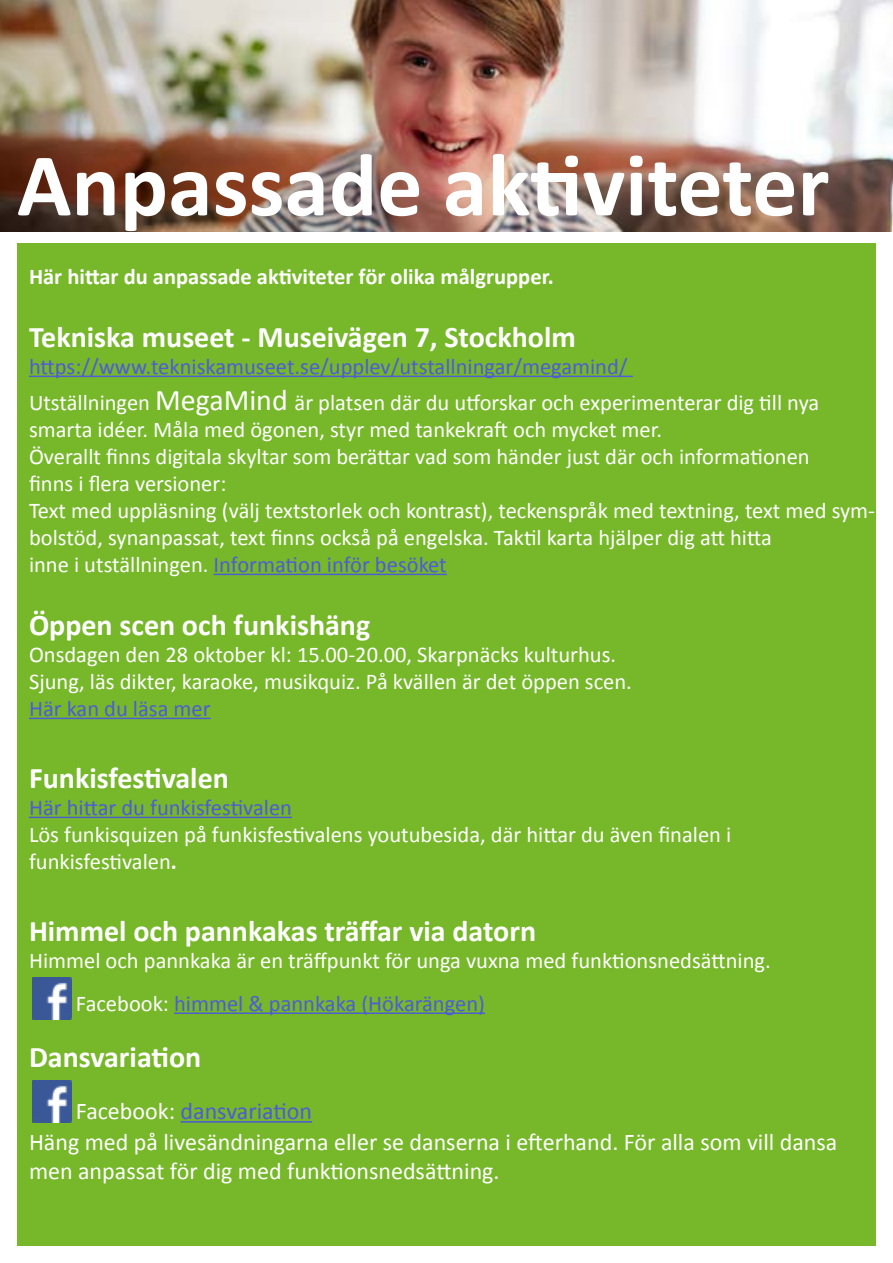
<style>
.page{position:relative;width:893px;height:1263px;background:#fff}
.page>*{position:absolute;margin:0;border:0;box-sizing:border-box;transform-origin:0 0}
.t1{font:700 90px "Calibri";color:#fff}
.t2{font:700 30px "Calibri";color:#fff}
.t3{font:24px/28.8px "Calibri";color:#fff}
.t4{font:24px "Calibri";color:#4f5cd6}
.t5{font:22.5px/27px "Calibri";color:#fff}
.t6{font:22.5px "Calibri";color:#4f5cd6}
.t7{font:700 22.5px "Calibri";color:#fff}
.s1{color:#4f5cd6}
.s2{font-size:30px}
.s3{font-weight:700}
.s4{color:#fff}
</style>
<div class="page">
<img style="left:0;top:0;width:893px;height:231px">
<div style="left:17px;top:244px;width:859px;height:1002px;background:#76b82a"></div>
<hr style="left:29px;top:376px;width:604px;height:1px;background:#4f5cd6">
<hr style="left:214px;top:574px;width:233px;height:1px;background:#4f5cd6">
<hr style="left:29px;top:718px;width:182px;height:1px;background:#4f5cd6">
<hr style="left:29px;top:817px;width:263px;height:1px;background:#4f5cd6">
<img style="left:32px;top:977px;width:39px;height:42px">
<img style="left:32px;top:1080px;width:39px;height:42px">
<hr style="left:181px;top:1121px;width:131px;height:2px;background:#4f5cd6">
<hr style="left:174px;top:1012px;width:311px;height:2px;background:#4f5cd6">
<h1 class="t1" style="left:17px;top:122px;width:814px">Anpassade aktiviteter</h1>
<p class="t7" style="left:29px;top:260px;width:526px">Här hittar du anpassade aktiviteter för olika målgrupper.</p>
<h2 class="t2" style="left:29px;top:316px;width:548px">Tekniska museet - Museivägen 7, Stockholm</h2>
<p class="t5" style="left:29px;top:347px;width:792px;line-height:36px"><span class="s1">https://www.tekniskamuseet.se/upplev/utstallningar/megamind/<br></span>Utställningen <span class="s2">MegaMind</span> är platsen där du utforskar och experimenterar dig till nya</p>
<p class="t5" style="left:29px;top:415px;width:847px">smarta idéer. Måla med ögonen, styr med tankekraft och mycket mer.<br>Överallt finns digitala skyltar som berättar vad som händer just där och informationen<br>finns i flera versioner:<br>Text med uppläsning (välj textstorlek och kontrast), teckenspråk med textning, text med sym&shy;bolstöd, synanpassat, text finns också på engelska. Taktil karta hjälper dig att hitta<br>inne i utställningen. <span class="s1">Information inför besöket</span></p>
<h2 class="t2" style="left:29px;top:604px;width:343px">Öppen scen och funkishäng</h2>
<p class="t5" style="left:29px;top:640px;width:604px">Onsdagen den 28 oktober kl: 15.00-20.00, Skarpnäcks kulturhus.<br>Sjung, läs dikter, karaoke, musikquiz. På kvällen är det öppen scen.</p>
<p class="t6" style="left:29px;top:694px;width:183px">Här kan du läsa mer</p>
<h2 class="t2" style="left:29px;top:757px;width:201px">Funkisfestivalen</h2>
<p class="t6" style="left:29px;top:793px;width:265px">Här hittar du funkisfestivalen</p>
<p class="t5" style="left:29px;top:820px;width:704px">Lös funkisquizen på funkisfestivalens youtubesida, där hittar du även finalen i funkisfestivalen<span class="s3">.</span></p>
<h2 class="t2" style="left:29px;top:910px;width:509px">Himmel och pannkakas träffar via datorn</h2>
<p class="t5" style="left:29px;top:946px;width:743px">Himmel och pannkaka är en träffpunkt för unga vuxna med funktionsnedsättning.</p>
<p class="t6" style="left:76px;top:989px;width:411px"><span class="s4">Facebook:</span> himmel &amp; pannkaka (Hökarängen)</p>
<h2 class="t2" style="left:29px;top:1036px;width:174px">Dansvariation</h2>
<p class="t4" style="left:76px;top:1096px;width:238px"><span class="s4">Facebook:</span> dansvariation</p>
<p class="t3" style="left:29px;top:1126px;width:810px">Häng med på livesändningarna eller se danserna i efterhand. För alla som vill dansa men anpassat för dig med funktionsnedsättning.</p>
</div>
